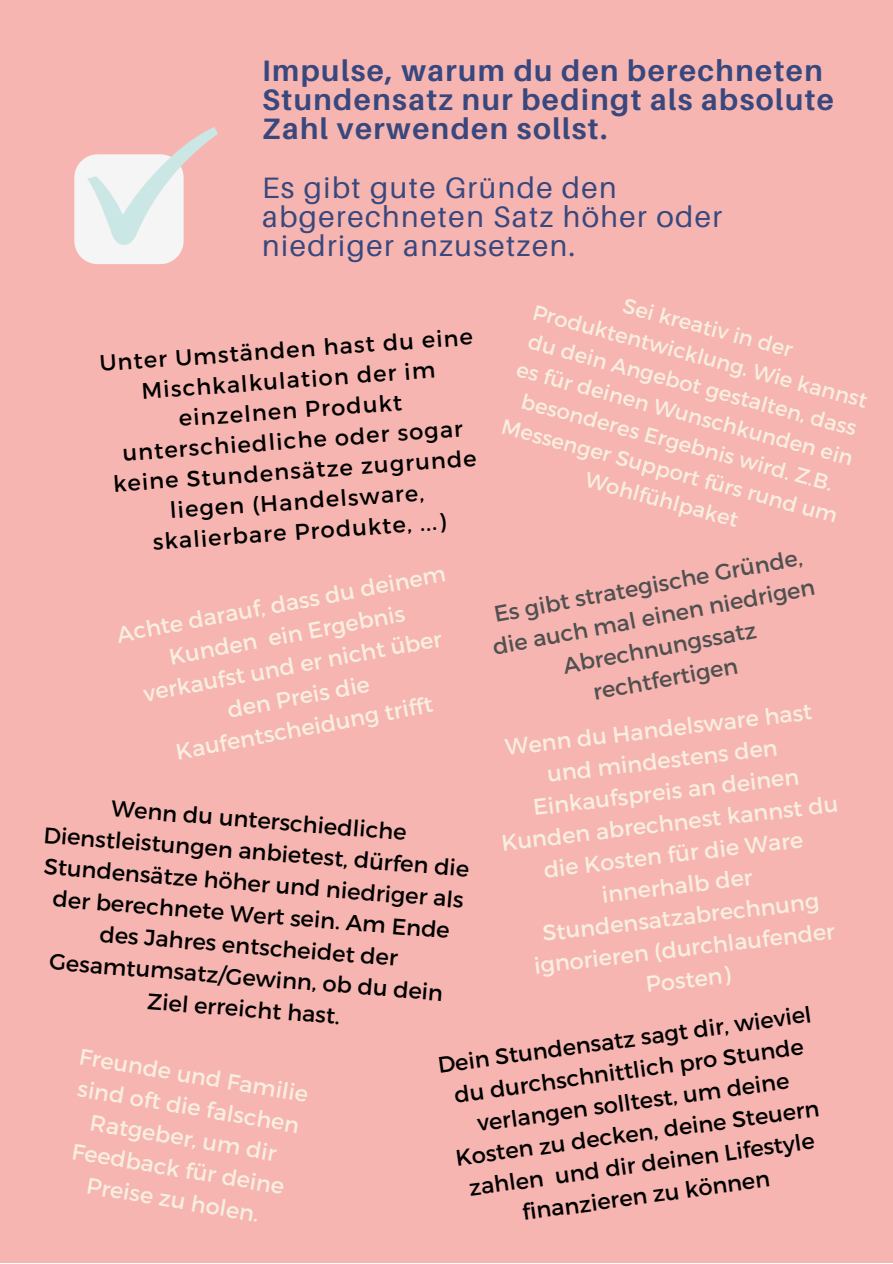
<style>
.page{position:relative;width:893px;height:1264px;background:#fff}
.page>*{position:absolute;margin:0;border:0;box-sizing:border-box;transform-origin:0 0}
.t1{font:700 29.55px/29.2px "Aileron";letter-spacing:.05em;color:#38487e}
.t2{font:29.55px/29.2px "Aileron";letter-spacing:.05em;color:#38487e}
.t3{font:22.5px/31.5px "Montserrat";color:#000;text-align:center}
.t4{font:22.5px/31.5px "Montserrat";color:#f8efe0;text-align:center}
.t5{font:22.5px/31.5px "Montserrat";color:#515051;text-align:center}
.t6{font:21.15px/29.7px "Montserrat";color:#f8efe0;text-align:center}
</style>
<div class="page">
<div style="left:0;top:0;width:892px;height:1262px;background:#f6b5b0"></div>
<svg style="left:74px;top:127px;width:144px;height:137px"></svg>
<h1 class="t1" style="left:262px;top:56px;width:573px">Impulse, warum du den berechneten<br>Stundensatz nur bedingt als absolute<br>Zahl verwenden sollst.</h1>
<h1 class="t2" style="left:262px;top:173px;width:461px">Es gibt gute Gründe den abgerechneten Satz höher oder niedriger anzusetzen.</h1>
<p class="t6" style="left:627px;top:290px;width:176px;rotate:15deg">Sei kreativ in der</p>
<p class="t6" style="left:537px;top:297px;width:347px;rotate:15deg">Produktentwicklung. Wie kannst</p>
<p class="t3" style="left:98px;top:348px;width:376px;line-height:30.3px;rotate:-4deg">Unter Umständen hast du eine<br>Mischkalkulation der im einzelnen Produkt unterschiedliche oder sogar keine Stundensätze zugrunde liegen (Handelsware, skalierbare Produkte, ...)</p>
<p class="t6" style="left:528px;top:325px;width:349px;rotate:15deg">du dein Angebot gestalten, dass es für deinen Wunschkunden ein besonderes Ergebnis wird. Z.B.<br>Messenger Support fürs rund um<br>Wohlfühlpaket</p>
<p class="t5" style="left:484px;top:601px;width:329px;rotate:-11deg">Es gibt strategische Gründe, die auch mal einen niedrigen<br>Abrechnungssatz rechtfertigen</p>
<p class="t4" style="left:114px;top:620px;width:335px;rotate:-11deg">Achte darauf, dass du deinem<br>Kunden ein Ergebnis verkaufst und er nicht über den Preis die<br>Kaufentscheidung trifft</p>
<p class="t4" style="left:488px;top:734px;width:340px;rotate:-7deg">Wenn du Handelsware hast und mindestens den<br>Einkaufspreis an deinen<br>Kunden abrechnest kannst du die Kosten für die Ware innerhalb der<br>Stundensatzabrechnung ignorieren (durchlaufender<br>Posten)</p>
<p class="t3" style="left:436px;top:1050px;width:378px;rotate:-8deg">Dein Stundensatz sagt dir, wieviel du durchschnittlich pro Stunde verlangen solltest, um deine<br>Kosten zu decken, deine Steuern zahlen und dir deinen Lifestyle finanzieren zu können</p>
<p class="t3" style="left:48px;top:785px;width:428px;rotate:5deg">Wenn du unterschiedliche<br>Dienstleistungen anbietest, dürfen die<br>Stundensätze höher und niedriger als der berechnete Wert sein. Am Ende des Jahres entscheidet der<br>Gesamtumsatz/Gewinn, ob du dein<br>Ziel erreicht hast.</p>
<p class="t4" style="left:82px;top:1039px;width:233px;rotate:10deg">Freunde und Familie sind oft die falschen<br>Ratgeber, um dir<br>Feedback für deine<br>Preise zu holen.</p>
</div>
